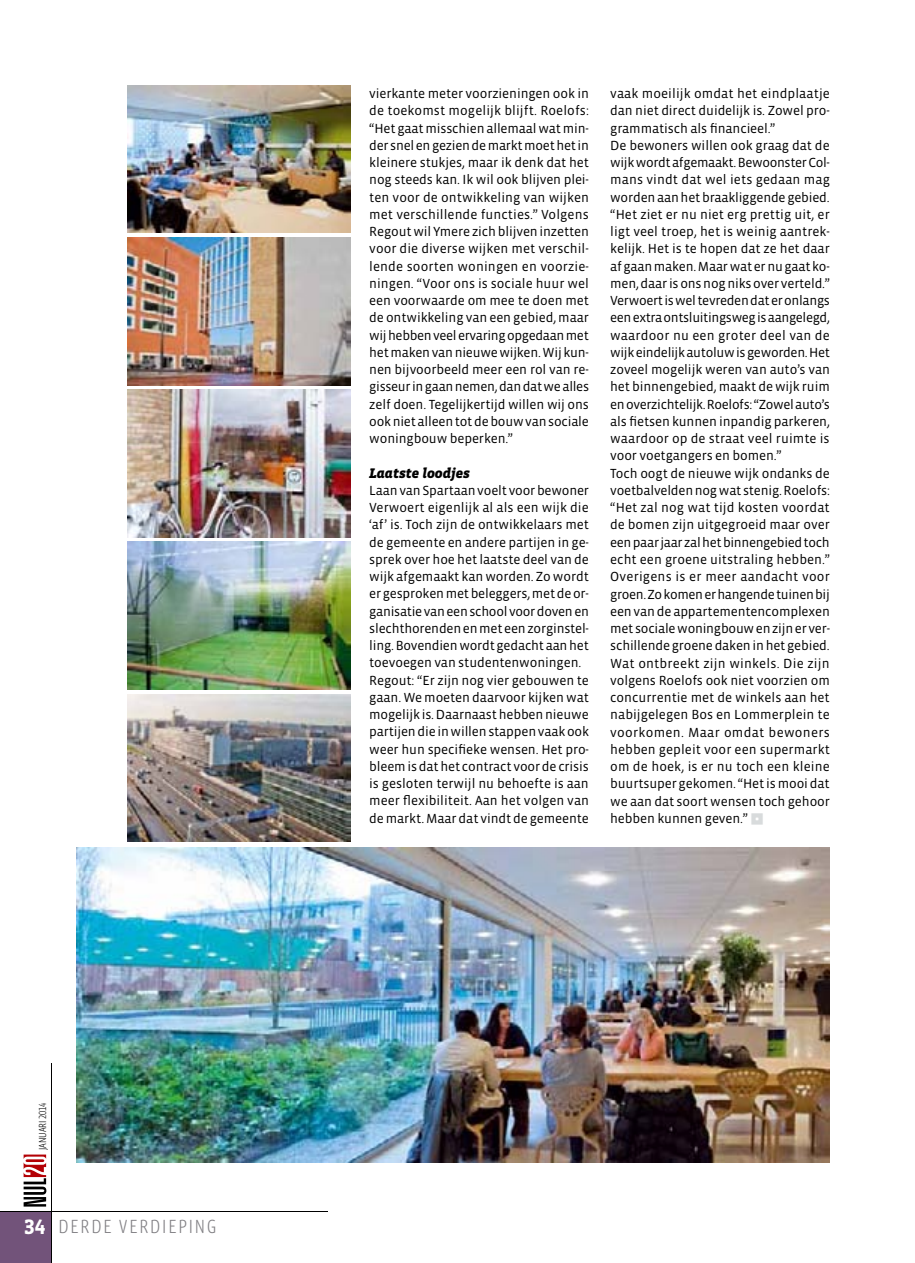
<style>
.page{position:relative;width:915px;height:1263px;background:#fff}
.page>*{position:absolute;margin:0;border:0;box-sizing:border-box;transform-origin:0 0}
.t1{font:700 21.3px "Vista Slab OT";color:#fff}
.t2{font:300 19.5px "Vista Sans Nar OT";letter-spacing:.095em;color:#818084}
.t3{font:italic 900 14.25px "Vista Slab OT";letter-spacing:-.005em;color:#000}
.t4{font:13.5px/17.2px "Vista Sans OT";letter-spacing:-.01em;color:#000}
.t5{font:300 10.5px "Vista Sans Nar OT";letter-spacing:-.005em;color:#000}
.s1{font-family:"Button Bonus Square Negative";font-size:14.1px;color:#d8dbdc}
</style>
<div class="page">
<div style="left:0;top:1212px;width:51px;height:51px;background:#72537a"></div>
<hr style="left:0;top:1211px;width:327px;height:1px;background:#000">
<hr style="left:51px;top:1063px;width:1px;height:200px;background:#000">
<svg style="left:24px;top:1154px;width:22px;height:52px"></svg>
<img style="left:127px;top:85px;width:223px;height:148px">
<img style="left:77px;top:848px;width:752px;height:314px">
<img style="left:127px;top:237px;width:223px;height:148px">
<img style="left:127px;top:390px;width:223px;height:147px">
<img style="left:127px;top:542px;width:223px;height:147px">
<img style="left:127px;top:694px;width:223px;height:148px">
<p class="t5" style="left:37px;top:1150px;width:49px;rotate:-90deg">JANUARI 2014</p>
<h1 class="t1" style="left:24px;top:1216px;width:23px">34</h1>
<h2 class="t2" style="left:59px;top:1216px;width:159px">DERDE VERDIEPING</h2>
<p class="t4" style="left:369px;top:85px;width:221px;text-align:justify">vierkante meter voorzieningen ook in de toekomst mogelijk blijft. Roelofs: “Het gaat misschien allemaal wat min&shy;der snel en gezien de markt moet het in kleinere stukjes, maar ik denk dat het nog steeds kan. Ik wil ook blijven plei&shy;ten voor de ontwikkeling van wijken met verschillende functies.” Volgens Regout wil Ymere zich blijven inzetten voor die diverse wijken met verschil&shy;lende soorten woningen en voorzie&shy;ningen. “Voor ons is sociale huur wel een voorwaarde om mee te doen met de ontwikkeling van een gebied, maar wij hebben veel ervaring opgedaan met het maken van nieuwe wijken. Wij kun&shy;nen bijvoorbeeld meer een rol van re&shy;gisseur in gaan nemen, dan dat we alles zelf doen. Tegelijkertijd willen wij ons ook niet alleen tot de bouw van sociale woningbouw beperken.”</p>
<p class="t3" style="left:369px;top:465px;width:102px">Laatste loodjes</p>
<p class="t4" style="left:369px;top:482px;width:221px">Laan van Spartaan voelt voor bewoner Verwoert eigenlijk al als een wijk die ‘af’ is. Toch zijn de ontwikkelaars met de gemeente en andere partijen in ge&shy;sprek over hoe het laatste deel van de wijk afgemaakt kan worden. Zo wordt er gesproken met beleggers, met de or&shy;ganisatie van een school voor doven en slechthorenden en met een zorginstel&shy;ling. Bovendien wordt gedacht aan het toevoegen van studentenwoningen.<br>Regout: “Er zijn nog vier gebouwen te gaan. We moeten daarvoor kijken wat mogelijk is. Daarnaast hebben nieuwe partijen die in willen stappen vaak ook weer hun specifieke wensen. Het pro&shy;bleem is dat het contract voor de crisis is gesloten terwijl nu behoefte is aan meer flexibiliteit. Aan het volgen van de markt. Maar dat vindt de gemeente</p>
<p class="t4" style="left:610px;top:85px;width:221px">vaak moeilijk omdat het eindplaatje dan niet direct duidelijk is. Zowel pro&shy;grammatisch als financieel.”<br>De bewoners willen ook graag dat de wijk wordt afgemaakt. Bewoonster Col&shy;mans vindt dat wel iets gedaan mag worden aan het braakliggende gebied. “Het ziet er nu niet erg prettig uit, er ligt veel troep, het is weinig aantrek&shy;kelijk. Het is te hopen dat ze het daar af gaan maken. Maar wat er nu gaat ko&shy;men, daar is ons nog niks over verteld.” Verwoert is wel tevreden dat er onlangs een extra ontsluitingsweg is aangelegd, waardoor nu een groter deel van de wijk eindelijk autoluw is geworden. Het zoveel mogelijk weren van auto’s van het binnengebied, maakt de wijk ruim en overzichtelijk. Roelofs: “Zowel auto’s als fietsen kunnen inpandig parkeren, waardoor op de straat veel ruimte is voor voetgangers en bomen.”<br>Toch oogt de nieuwe wijk ondanks de voetbalvelden nog wat stenig. Roelofs: “Het zal nog wat tijd kosten voordat de bomen zijn uitgegroeid maar over een paar jaar zal het binnengebied toch echt een groene uitstraling hebben.” Overigens is er meer aandacht voor groen. Zo komen er hangende tuinen bij een van de appartementencomplexen met sociale woningbouw en zijn er ver&shy;schillende groene daken in het gebied.<br>Wat ontbreekt zijn winkels. Die zijn volgens Roelofs ook niet voorzien om concurrentie met de winkels aan het nabijgelegen Bos en Lommerplein te voorkomen. Maar omdat bewoners hebben gepleit voor een supermarkt om de hoek, is er nu toch een kleine buurtsuper gekomen. “Het is mooi dat we aan dat soort wensen toch gehoor hebben kunnen geven.” <span class="s1">z</span></p>
</div>
